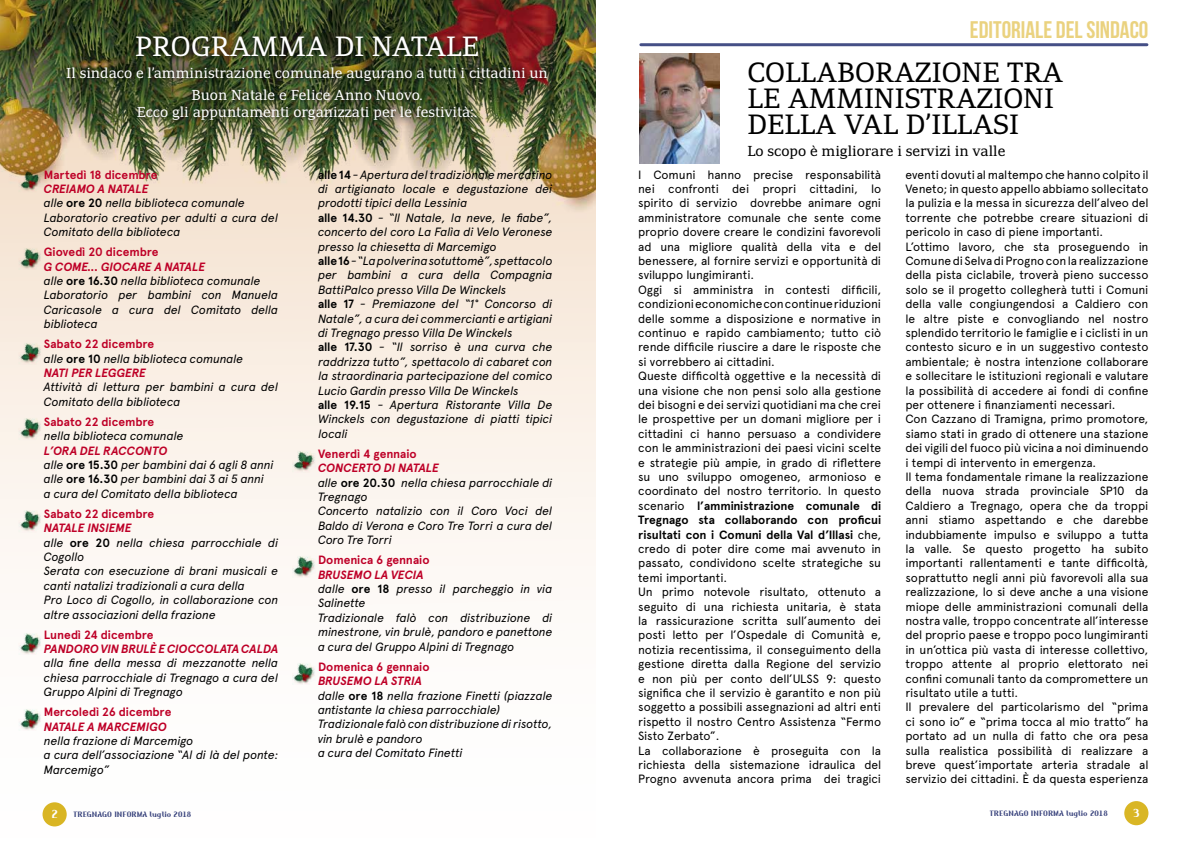
<style>
.page{position:relative;width:1191px;height:842px;background:#fff}
.page>*{position:absolute;margin:0;border:0;box-sizing:border-box;transform-origin:0 0}
.t1{font:27px/26px "Adamant BG";color:#000}
.t2{font:27px "Adamant BG";color:#fff}
.t3{font:24px "Bebas Neue";color:#ead27f}
.t4{font:14px/22px "Adamant BG";color:#fff;text-align:center}
.t5{font:14px "Adamant BG";color:#000}
.t6{font:12px/14.4px "Apercu Pro";letter-spacing:-.01em;color:#000}
.t7{font:italic 12px/14.4px "Apercu Pro";letter-spacing:-.015em;color:#000}
.t8{font:700 12px "Apercu";letter-spacing:-.005em;color:#be0027}
.t9{font:700 12px/14.4px "Apercu";letter-spacing:-.005em;color:#000;text-align:justify}
.t10{font:italic 700 12px "Apercu Pro";letter-spacing:-.01em;color:#be0027}
.t11{font:700 12px "Maverick";color:#fff}
.t12{font:700 8px "Maverick";color:#38427c}
.s1{font-weight:700;color:#be0027}
.s2{font-family:"Apercu";font-weight:700;font-style:normal}
.s3{font-family:"Apercu Pro";font-weight:400}
</style>
<div class="page">
<hr style="left:641px;top:43px;width:506px;height:3px;background:#454f86">
<div style="left:1124px;top:801px;width:24px;height:24px;background:#d9b625;border-radius:50%"></div>
<svg style="left:0;top:0;width:595px;height:827px"></svg>
<img style="left:639px;top:53px;width:80px;height:110px">
<img style="left:61px;top:31px;width:492px;height:95px">
<img style="left:19px;top:170px;width:23px;height:22px">
<img style="left:19px;top:248px;width:23px;height:22px">
<img style="left:19px;top:342px;width:23px;height:23px">
<img style="left:19px;top:418px;width:23px;height:22px">
<img style="left:19px;top:510px;width:23px;height:22px">
<img style="left:19px;top:633px;width:23px;height:22px">
<img style="left:19px;top:709px;width:23px;height:22px">
<img style="left:292px;top:663px;width:24px;height:22px">
<img style="left:292px;top:556px;width:24px;height:22px">
<img style="left:292px;top:450px;width:24px;height:23px">
<h1 class="t2" style="left:135px;top:31px;width:345px">PROGRAMMA DI NATALE</h1>
<p class="t4" style="left:66px;top:63px;width:483px">Il sindaco e l’amministrazione comunale augurano a tutti i cittadini un<br>Buon Natale e Felice Anno Nuovo.</p>
<p class="t4" style="left:137px;top:101px;width:342px">Ecco gli appuntamenti organizzati per le festività:.</p>
<p class="t8" style="left:44px;top:167px;width:115px">Martedì 18 dicembre</p>
<p class="t7" style="left:44px;top:181px;width:236px"><span class="s1">CREIAMO A NATALE<br></span>alle <span class="s2">ore 20</span> nella biblioteca comunale<br>Laboratorio creativo per adulti a cura del<br>Comitato della biblioteca</p>
<p class="t8" style="left:44px;top:245px;width:116px">Giovedì 20 dicembre</p>
<p class="t7" style="left:44px;top:258px;width:236px"><span class="s1">G COME... GIOCARE A NATALE<br></span>alle <span class="s2">ore 16.30</span> nella biblioteca comunale<br>Laboratorio per bambini con Manuela<br>Caricasole a cura del Comitato della biblioteca</p>
<p class="t8" style="left:44px;top:337px;width:112px">Sabato 22 dicembre</p>
<p class="t7" style="left:44px;top:350px;width:201px">alle <span class="s2">ore 10</span> nella biblioteca comunale<br><span class="s1">NATI PER LEGGERE</span></p>
<p class="t7" style="left:44px;top:379px;width:236px">Attività di lettura per bambini a cura del<br>Comitato della biblioteca</p>
<p class="t8" style="left:44px;top:414px;width:112px">Sabato 22 dicembre</p>
<p class="t7" style="left:44px;top:428px;width:141px">nella biblioteca comunale</p>
<p class="t7" style="left:44px;top:442px;width:231px"><span class="s1">L’ORA DEL RACCONTO<br></span>alle <span class="s2">ore 15.30</span> per bambini dai 6 agli 8 anni alle <span class="s2">ore 16.30</span> per bambini dai 3 ai 5 anni a cura del Comitato della biblioteca</p>
<p class="t8" style="left:44px;top:506px;width:112px">Sabato 22 dicembre</p>
<p class="t7" style="left:44px;top:520px;width:236px"><span class="s1">NATALE INSIEME<br></span>alle <span class="s2">ore 20</span> nella chiesa parrocchiale di<br>Cogollo<br>Serata con esecuzione di brani musicali e canti natalizi tradizionali a cura della<br>Pro Loco di Cogollo, in collaborazione con altre associazioni della frazione</p>
<p class="t8" style="left:44px;top:627px;width:111px">Lunedì 24 dicembre</p>
<p class="t10" style="left:44px;top:640px;width:236px">PANDORO VIN BRULÈ E CIOCCOLATA CALDA</p>
<p class="t7" style="left:44px;top:655px;width:236px;text-align:justify">alla fine della messa di mezzanotte nella chiesa parrocchiale di Tregnago a cura del Gruppo Alpini di Tregnago</p>
<p class="t8" style="left:44px;top:705px;width:129px">Mercoledì 26 dicembre</p>
<p class="t10" style="left:44px;top:717px;width:124px">NATALE A MARCEMIGO</p>
<p class="t7" style="left:44px;top:733px;width:236px">nella frazione di Marcemigo<br>a cura dell’associazione “Al di là del ponte:<br>Marcemigo”</p>
<p class="t7" style="left:318px;top:166px;width:236px"><span class="s2">alle 14</span> - Apertura del tradizionale mercatino di artigianato locale e degustazione dei prodotti tipici della Lessinia<br><span class="s2">alle 14.30</span> - “Il Natale, la neve, le fiabe”, concerto del coro La Falìa di Velo Veronese presso la chiesetta di Marcemigo<br><span class="s2">alle 16</span> - “La polverina sotuttomè”, spettacolo per bambini a cura della Compagnia BattiPalco presso Villa De Winckels<br><span class="s2">alle 17</span> - Premiazone del “1° Concorso di Natale”, a cura dei commercianti e artigiani di Tregnago presso Villa De Winckels<br><span class="s2">alle 17.30</span> - “Il sorriso è una curva che raddrizza tutto”, spettacolo di cabaret con la straordinaria partecipazione del comico Lucio Gardin presso Villa De Winckels<br><span class="s2">alle 19.15</span> - Apertura Ristorante Villa De Winckels con degustazione di piatti tipici locali</p>
<p class="t8" style="left:318px;top:446px;width:100px">Venerdì 4 gennaio</p>
<p class="t7" style="left:318px;top:460px;width:236px"><span class="s1">CONCERTO DI NATALE<br></span>alle <span class="s2">ore 20.30</span> nella chiesa parrocchiale di<br>Tregnago<br>Concerto natalizio con il Coro Voci del<br>Baldo di Verona e Coro Tre Torri a cura del<br>Coro Tre Torri</p>
<p class="t8" style="left:318px;top:553px;width:113px">Domenica 6 gennaio</p>
<p class="t7" style="left:318px;top:566px;width:236px"><span class="s1">BRUSEMO LA VECIA<br></span>dalle <span class="s2">ore 18</span> presso il parcheggio in via<br>Salinette<br>Tradizionale falò con distribuzione di minestrone, vin brulè, pandoro e panettone a cura del Gruppo Alpini di Tregnago</p>
<p class="t8" style="left:318px;top:659px;width:113px">Domenica 6 gennaio</p>
<p class="t7" style="left:318px;top:673px;width:236px"><span class="s1">BRUSEMO LA STRIA<br></span>dalle <span class="s2">ore 18</span> nella frazione Finetti (piazzale antistante la chiesa parrocchiale)<br>Tradizionale falò con distribuzione di risotto, vin brulè e pandoro<br>a cura del Comitato Finetti</p>
<h2 class="t3" style="left:970px;top:17px;width:180px">EDITORIALE DEL SINDACO</h2>
<h1 class="t1" style="left:747px;top:59px;width:317px">COLLABORAZIONE TRA<br>LE AMMINISTRAZIONI<br>DELLA VAL D’ILLASI</h1>
<p class="t5" style="left:747px;top:143px;width:259px">Lo scopo è migliorare i servizi in valle</p>
<p class="t6" style="left:905px;top:166px;width:244px">eventi dovuti al maltempo che hanno colpito il Veneto; in questo appello abbiamo sollecitato la pulizia e la messa in sicurezza dell’alveo del torrente che potrebbe creare situazioni di pericolo in caso di piene importanti.<br>L’ottimo lavoro, che sta proseguendo in Comune di Selva di Progno con la realizzazione della pista ciclabile, troverà pieno successo solo se il progetto collegherà tutti i Comuni della valle congiungendosi a Caldiero con le altre piste e convogliando nel nostro splendido territorio le famiglie e i ciclisti in un contesto sicuro e in un suggestivo contesto ambientale; è nostra intenzione collaborare e sollecitare le istituzioni regionali e valutare la possibilità di accedere ai fondi di confine per ottenere i finanziamenti necessari.<br>Con Cazzano di Tramigna, primo promotore, siamo stati in grado di ottenere una stazione dei vigili del fuoco più vicina a noi diminuendo i tempi di intervento in emergenza.<br>Il tema fondamentale rimane la realizzazione della nuova strada provinciale SP10 da Caldiero a Tregnago, opera che da troppi anni stiamo aspettando e che darebbe indubbiamente impulso e sviluppo a tutta la valle. Se questo progetto ha subito importanti rallentamenti e tante difficoltà, soprattutto negli anni più favorevoli alla sua realizzazione, lo si deve anche a una visione miope delle amministrazioni comunali della nostra valle, troppo concentrate all’interesse del proprio paese e troppo poco lungimiranti in un’ottica più vasta di interesse collettivo, troppo attente al proprio elettorato nei confini comunali tanto da compromettere un risultato utile a tutti.<br>Il prevalere del particolarismo del “prima ci sono io” e “prima tocca al mio tratto” ha portato ad un nulla di fatto che ora pesa sulla realistica possibilità di realizzare a breve quest’importate arteria stradale al servizio dei cittadini. È da questa esperienza</p>
<p class="t6" style="left:638px;top:166px;width:244px">I Comuni hanno precise responsabilità nei confronti dei propri cittadini, lo spirito di servizio dovrebbe animare ogni amministratore comunale che sente come proprio dovere creare le condizini favorevoli ad una migliore qualità della vita e del benessere, al fornire servizi e opportunità di sviluppo lungimiranti.<br>Oggi si amministra in contesti difficili, condizioni economiche con continue riduzioni delle somme a disposizione e normative in continuo e rapido cambiamento; tutto ciò rende difficile riuscire a dare le risposte che si vorrebbero ai cittadini.<br>Queste difficoltà oggettive e la necessità di una visione che non pensi solo alla gestione dei bisogni e dei servizi quotidiani ma che crei le prospettive per un domani migliore per i cittadini ci hanno persuaso a condividere con le amministrazioni dei paesi vicini scelte e strategie più ampie, in grado di riflettere su uno sviluppo omogeneo, armonioso e coordinato del nostro territorio. In questo</p>
<p class="t9" style="left:638px;top:498px;width:244px"><span class="s3">scenario</span> l’amministrazione comunale di Tregnago sta collaborando con proficui risultati con i Comuni della Val d’Illasi <span class="s3">che,</span></p>
<p class="t6" style="left:638px;top:541px;width:244px">credo di poter dire come mai avvenuto in passato, condividono scelte strategiche su temi importanti.<br>Un primo notevole risultato, ottenuto a seguito di una richiesta unitaria, è stata la rassicurazione scritta sull’aumento dei posti letto per l’Ospedale di Comunità e, notizia recentissima, il conseguimento della gestione diretta dalla Regione del servizio e non più per conto dell’ULSS 9: questo significa che il servizio è garantito e non più soggetto a possibili assegnazioni ad altri enti rispetto il nostro Centro Assistenza “Fermo Sisto Zerbato”.<br>La collaborazione è proseguita con la richiesta della sistemazione idraulica del Progno avvenuta ancora prima dei tragici</p>
<p class="t11" style="left:51px;top:807px;width:8px">2</p>
<p class="t12" style="left:73px;top:810px;width:119px">TREGNAGO INFORMA luglio 2018</p>
<p class="t12" style="left:990px;top:809px;width:119px">TREGNAGO INFORMA luglio 2018</p>
<p class="t11" style="left:1133px;top:806px;width:8px">3</p>
</div>
